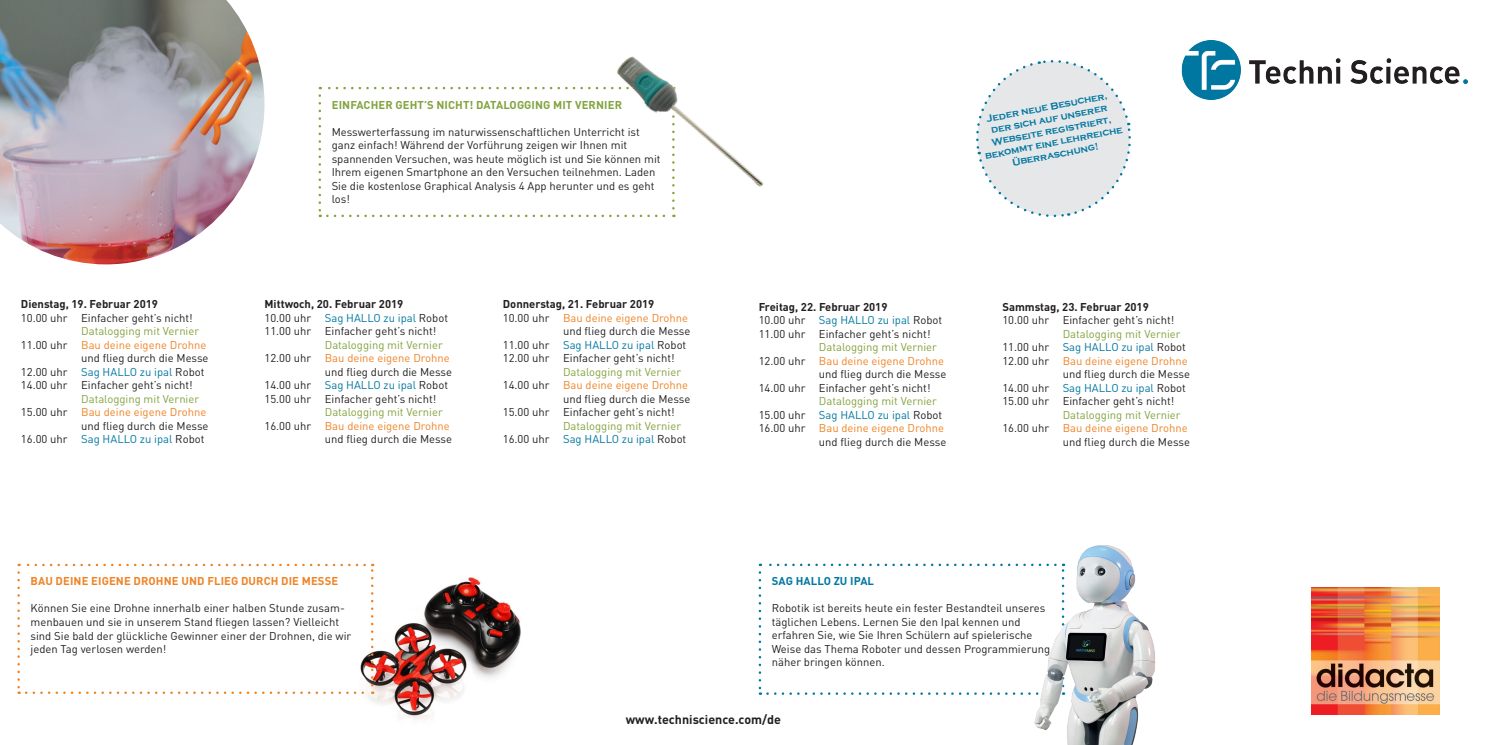
<style>
.page{position:relative;width:1489px;height:745px;background:#fff}
.page>*{position:absolute;margin:0;border:0;box-sizing:border-box;transform-origin:0 0}
.t1{font:700 12.5px "DIN Pro";color:#231f20}
.t2{font:11.25px/13.5px "DIN Pro";color:#231f20}
.t3{font:11.25px/13.5px "DIN Pro";color:#82a33e}
.t4{font:11.25px "DIN Pro";color:#ee8325}
.t5{font:11.25px "DIN Pro";color:#0077a0}
.t6{font:700 11.25px "DIN Pro";color:#231f20}
.t7{font:700 11.25px "DIN Pro";letter-spacing:.01em;color:#82a33e}
.t8{font:700 11.25px "DIN Pro";letter-spacing:.01em;color:#ee8325}
.t9{font:700 11.25px "DIN Pro";letter-spacing:.01em;color:#0077a0}
.t10{font:700 10px/12px "Copperplate Gothic";color:#0077a0;text-align:center}
.s1{color:#231f20}
.s2{color:#ee8325}
.s3{color:#0077a0}
</style>
<div class="page">
<img style="left:0;top:0;width:264px;height:264px">
<svg style="left:758px;top:572px;width:3px;height:122px"></svg>
<svg style="left:767px;top:692px;width:249px;height:2px"></svg>
<svg style="left:760px;top:563px;width:259px;height:2px"></svg>
<svg style="left:976px;top:60px;width:155px;height:157px"></svg>
<img style="left:1020px;top:545px;width:135px;height:199px">
<img style="left:354px;top:563px;width:167px;height:157px">
<svg style="left:17px;top:572px;width:3px;height:121px"></svg>
<svg style="left:26px;top:691px;width:347px;height:2px"></svg>
<svg style="left:371px;top:563px;width:2px;height:121px"></svg>
<svg style="left:19px;top:563px;width:346px;height:3px"></svg>
<svg style="left:318px;top:95px;width:3px;height:122px"></svg>
<svg style="left:327px;top:214px;width:347px;height:3px"></svg>
<svg style="left:320px;top:87px;width:271px;height:2px"></svg>
<img style="left:595px;top:56px;width:169px;height:139px">
<img style="left:1311px;top:587px;width:128px;height:127px">
<img style="left:1181px;top:40px;width:286px;height:59px">
<p class="t6" style="left:21px;top:296px;width:139px">Dienstag, 19. Februar 2019</p>
<p class="t2" style="left:21px;top:310px;width:173px">10.00 uhr Einfacher geht’s nicht!</p>
<p class="t3" style="left:21px;top:324px;width:187px;text-indent:60px">Datalogging mit Vernier<br><span class="s1">11.00 uhr</span> <span class="s2">Bau deine eigene Drohne</span></p>
<p class="t2" style="left:81px;top:351px;width:129px">und flieg durch die Messe</p>
<p class="t5" style="left:21px;top:364px;width:185px"><span class="s1">12.00 uhr</span> Sag HALLO zu ipal <span class="s1">Robot</span></p>
<p class="t2" style="left:21px;top:378px;width:173px">14.00 uhr Einfacher geht’s nicht!</p>
<p class="t3" style="left:81px;top:391px;width:119px">Datalogging mit Vernier</p>
<p class="t4" style="left:21px;top:404px;width:187px"><span class="s1">15.00 uhr</span> Bau deine eigene Drohne</p>
<p class="t2" style="left:81px;top:418px;width:129px">und flieg durch die Messe</p>
<p class="t5" style="left:21px;top:431px;width:185px"><span class="s1">16.00 uhr</span> Sag HALLO zu ipal <span class="s1">Robot</span></p>
<p class="t7" style="left:332px;top:97px;width:292px">EINFACHER GEHT’S NICHT! DATALOGGING MIT VERNIER</p>
<p class="t2" style="left:332px;top:124px;width:330px">Messwerterfassung im naturwissenschaftlichen Unterricht ist ganz einfach! Während der Vorführung zeigen wir Ihnen mit spannenden Versuchen, was heute möglich ist und Sie können mit Ihrem eigenen Smartphone an den Versuchen teilnehmen. Laden Sie die kostenlose Graphical Analysis 4 App herunter und es geht los!</p>
<p class="t6" style="left:264px;top:296px;width:140px">Mittwoch, 20. Februar 2019</p>
<p class="t2" style="left:264px;top:310px;width:185px">10.00 uhr <span class="s3">Sag HALLO zu ipal</span> Robot<br>11.00 uhr Einfacher geht’s nicht!</p>
<p class="t3" style="left:325px;top:337px;width:119px">Datalogging mit Vernier</p>
<p class="t4" style="left:264px;top:350px;width:187px"><span class="s1">12.00 uhr</span> Bau deine eigene Drohne</p>
<p class="t2" style="left:325px;top:364px;width:129px">und flieg durch die Messe</p>
<p class="t5" style="left:264px;top:377px;width:185px"><span class="s1">14.00 uhr</span> Sag HALLO zu ipal <span class="s1">Robot</span></p>
<p class="t2" style="left:264px;top:391px;width:173px">15.00 uhr Einfacher geht’s nicht!</p>
<p class="t3" style="left:325px;top:405px;width:119px">Datalogging mit Vernier</p>
<p class="t4" style="left:264px;top:418px;width:187px"><span class="s1">16.00 uhr</span> Bau deine eigene Drohne</p>
<p class="t2" style="left:325px;top:432px;width:129px">und flieg durch die Messe</p>
<p class="t6" style="left:503px;top:296px;width:153px">Donnerstag, 21. Februar 2019</p>
<p class="t4" style="left:503px;top:310px;width:187px"><span class="s1">10.00 uhr</span> Bau deine eigene Drohne</p>
<p class="t2" style="left:503px;top:324px;width:189px;text-indent:60px">und flieg durch die Messe<br>11.00 uhr <span class="s3">Sag HALLO zu ipal</span> Robot</p>
<p class="t2" style="left:503px;top:351px;width:173px">12.00 uhr Einfacher geht’s nicht!</p>
<p class="t3" style="left:563px;top:364px;width:119px">Datalogging mit Vernier</p>
<p class="t4" style="left:503px;top:377px;width:187px"><span class="s1">14.00 uhr</span> Bau deine eigene Drohne</p>
<p class="t2" style="left:563px;top:391px;width:129px">und flieg durch die Messe</p>
<p class="t2" style="left:503px;top:405px;width:173px">15.00 uhr Einfacher geht’s nicht!</p>
<p class="t3" style="left:563px;top:418px;width:119px">Datalogging mit Vernier</p>
<p class="t5" style="left:503px;top:431px;width:185px"><span class="s1">16.00 uhr</span> Sag HALLO zu ipal <span class="s1">Robot</span></p>
<p class="t8" style="left:31px;top:573px;width:309px">BAU DEINE EIGENE DROHNE UND FLIEG DURCH DIE MESSE</p>
<p class="t2" style="left:31px;top:600px;width:322px">Können Sie eine Drohne innerhalb einer halben Stunde zusam&shy;menbauen und sie in unserem Stand fliegen lassen? Vielleicht sind Sie bald der glückliche Gewinner einer der Drohnen, die wir jeden Tag verlosen werden!</p>
<p class="t10" style="left:977px;top:115px;width:141px;rotate:-11deg">Jeder neue Besucher, der sich auf unserer<br>Webseite registriert, bekommt eine lehrreiche<br>Überraschung!</p>
<p class="t6" style="left:758px;top:299px;width:130px">Freitag, 22. Februar 2019</p>
<p class="t2" style="left:758px;top:312px;width:185px">10.00 uhr <span class="s3">Sag HALLO zu ipal</span> Robot<br>11.00 uhr Einfacher geht’s nicht!</p>
<p class="t3" style="left:819px;top:339px;width:119px">Datalogging mit Vernier</p>
<p class="t4" style="left:758px;top:353px;width:187px"><span class="s1">12.00 uhr</span> Bau deine eigene Drohne</p>
<p class="t2" style="left:819px;top:366px;width:129px">und flieg durch die Messe</p>
<p class="t2" style="left:758px;top:380px;width:173px">14.00 uhr Einfacher geht’s nicht!</p>
<p class="t3" style="left:819px;top:393px;width:119px">Datalogging mit Vernier</p>
<p class="t5" style="left:758px;top:407px;width:185px"><span class="s1">15.00 uhr</span> Sag HALLO zu ipal <span class="s1">Robot</span></p>
<p class="t4" style="left:758px;top:420px;width:187px"><span class="s1">16.00 uhr</span> Bau deine eigene Drohne</p>
<p class="t2" style="left:819px;top:434px;width:129px">und flieg durch die Messe</p>
<p class="t6" style="left:1002px;top:299px;width:148px">Sammstag, 23. Februar 2019</p>
<p class="t2" style="left:1002px;top:312px;width:173px">10.00 uhr Einfacher geht’s nicht!</p>
<p class="t3" style="left:1002px;top:326px;width:185px;text-indent:60px">Datalogging mit Vernier<br><span class="s1">11.00 uhr</span> <span class="s3">Sag HALLO zu ipal</span> <span class="s1">Robot</span></p>
<p class="t4" style="left:1002px;top:353px;width:187px"><span class="s1">12.00 uhr</span> Bau deine eigene Drohne</p>
<p class="t2" style="left:1062px;top:366px;width:129px">und flieg durch die Messe</p>
<p class="t5" style="left:1002px;top:380px;width:185px"><span class="s1">14.00 uhr</span> Sag HALLO zu ipal <span class="s1">Robot</span></p>
<p class="t2" style="left:1002px;top:393px;width:173px">15.00 uhr Einfacher geht’s nicht!</p>
<p class="t3" style="left:1062px;top:407px;width:119px">Datalogging mit Vernier</p>
<p class="t4" style="left:1002px;top:420px;width:187px"><span class="s1">16.00 uhr</span> Bau deine eigene Drohne</p>
<p class="t2" style="left:1062px;top:434px;width:129px">und flieg durch die Messe</p>
<p class="t9" style="left:771px;top:573px;width:104px">SAG HALLO ZU IPAL</p>
<p class="t2" style="left:771px;top:600px;width:280px">Robotik ist bereits heute ein fester Bestandteil unseres täglichen Lebens. Lernen Sie den Ipal kennen und erfahren Sie, wie Sie Ihren Schülern auf spielerische Weise das Thema Roboter und dessen Programmierung näher bringen können.</p>
<p class="t1" style="left:625px;top:711px;width:157px">www.techniscience.com/de</p>
</div>
